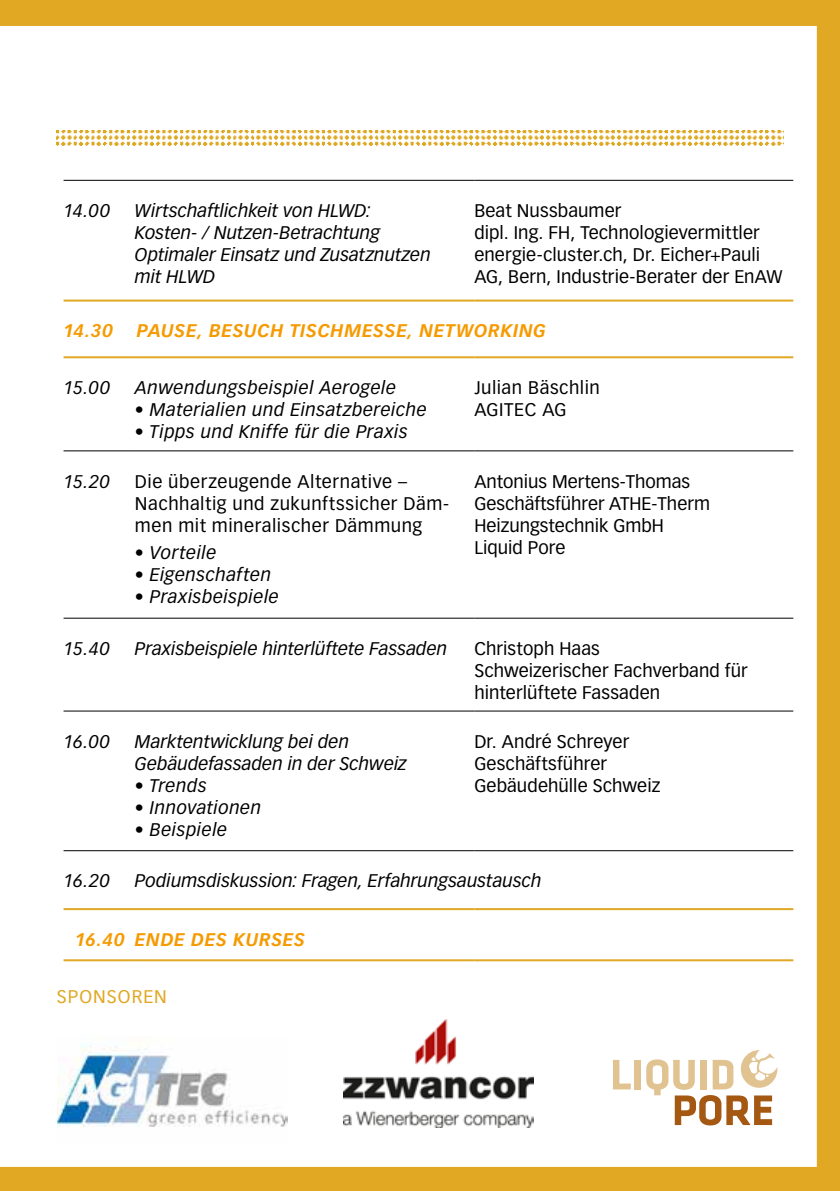
<style>
.page{position:relative;width:840px;height:1191px;background:#fff}
.page>*{position:absolute;margin:0;border:0;box-sizing:border-box;transform-origin:0 0}
.t1{font:18px/22px "Vectora LT Std";letter-spacing:.005em;color:#000}
.t2{font:italic 18px/22px "Vectora LT Std";letter-spacing:.01em;color:#000}
.t3{font:italic 18px "Vectora LT Std";letter-spacing:.03em;color:#000}
.t4{font:18px/22px "Vectora LT Std";letter-spacing:.03em;color:#000}
.t5{font:italic 700 18px "Vectora LT Std";letter-spacing:.035em;color:#f59a00}
.t6{font:18px "Vectora LT Std";letter-spacing:.055em;color:#e0a823}
</style>
<div class="page">
<div style="left:0;top:0;width:839px;height:1191px;background:#e0a823"></div>
<hr style="left:839px;top:0;width:1px;height:1191px;background:#e0a823">
<div style="left:0;top:26px;width:817px;height:1141px;background:#fff"></div>
<svg style="left:612px;top:1059px;width:18px;height:30px"></svg>
<div style="left:634px;top:1059px;width:6px;height:30px;background:#e1c392"></div>
<svg style="left:646px;top:1050px;width:131px;height:75px;background:#e8d4be"></svg>
<hr style="left:63px;top:299px;width:72px;height:2px;background:#e0a823">
<hr style="left:135px;top:299px;width:339px;height:2px;background:#e0a823">
<hr style="left:474px;top:299px;width:318px;height:2px;background:#e0a823">
<hr style="left:63px;top:356px;width:72px;height:2px;background:#e0a823">
<hr style="left:135px;top:356px;width:339px;height:2px;background:#e0a823">
<hr style="left:474px;top:356px;width:318px;height:2px;background:#e0a823">
<hr style="left:63px;top:908px;width:72px;height:2px;background:#e0a823">
<hr style="left:135px;top:908px;width:339px;height:2px;background:#e0a823">
<hr style="left:474px;top:908px;width:318px;height:2px;background:#e0a823">
<hr style="left:63px;top:959px;width:72px;height:2px;background:#e0a823">
<hr style="left:135px;top:959px;width:339px;height:2px;background:#e0a823">
<hr style="left:474px;top:959px;width:318px;height:2px;background:#e0a823">
<hr style="left:63px;top:180px;width:72px;height:1px;background:#000">
<hr style="left:135px;top:180px;width:339px;height:1px;background:#000">
<hr style="left:474px;top:180px;width:318px;height:1px;background:#000">
<hr style="left:63px;top:710px;width:72px;height:1px;background:#000">
<hr style="left:135px;top:710px;width:339px;height:1px;background:#000">
<hr style="left:474px;top:710px;width:318px;height:1px;background:#000">
<hr style="left:63px;top:450px;width:72px;height:1px;background:#000">
<hr style="left:135px;top:450px;width:339px;height:1px;background:#000">
<hr style="left:474px;top:450px;width:318px;height:1px;background:#000">
<hr style="left:63px;top:617px;width:72px;height:1px;background:#000">
<hr style="left:135px;top:617px;width:339px;height:1px;background:#000">
<hr style="left:474px;top:617px;width:318px;height:1px;background:#000">
<hr style="left:63px;top:850px;width:72px;height:1px;background:#000">
<hr style="left:135px;top:850px;width:339px;height:1px;background:#000">
<hr style="left:474px;top:850px;width:318px;height:1px;background:#000">
<img style="left:58px;top:1036px;width:229px;height:108px">
<img style="left:343px;top:1019px;width:190px;height:108px">
<img style="left:57px;top:130px;width:725px;height:15px">
<p class="t2" style="left:63px;top:200px;width:48px">14.00</p>
<p class="t2" style="left:135px;top:200px;width:297px">Wirtschaftlichkeit von HLWD:<br>Kosten- / Nutzen-Betrachtung<br>Optimaler Einsatz und Zusatznutzen mit HLWD</p>
<p class="t1" style="left:474px;top:200px;width:309px">Beat Nussbaumer<br>dipl. Ing. FH, Technologievermittler energie-cluster.ch, Dr. Eicher+Pauli AG, Bern, Industrie-Berater der EnAW</p>
<p class="t5" style="left:63px;top:320px;width:51px">14.30</p>
<p class="t5" style="left:137px;top:320px;width:410px">PAUSE, BESUCH TISCHMESSE, NETWORKING</p>
<p class="t2" style="left:63px;top:377px;width:48px">15.00</p>
<p class="t3" style="left:135px;top:377px;width:262px">Anwendungsbeispiel Aerogele</p>
<p class="t3" style="left:135px;top:399px;width:293px">• Materialien und Einsatzbereiche</p>
<p class="t3" style="left:135px;top:421px;width:274px">• Tipps und Kniffe für die Praxis</p>
<p class="t2" style="left:63px;top:470px;width:48px">15.20</p>
<p class="t4" style="left:135px;top:470px;width:315px">Die überzeugende Alternative –<br>Nachhaltig und zukunftssicher Däm&shy;men mit mineralischer Dämmung</p>
<p class="t3" style="left:135px;top:542px;width:83px">• Vorteile</p>
<p class="t3" style="left:135px;top:564px;width:137px">• Eigenschaften</p>
<p class="t3" style="left:135px;top:586px;width:145px">• Praxisbeispiele</p>
<p class="t4" style="left:474px;top:377px;width:127px">Julian Bäschlin<br>AGITEC AG</p>
<p class="t1" style="left:474px;top:470px;width:237px">Antonius Mertens-Thomas<br>Geschäftsführer ATHE-Therm<br>Heizungstechnik GmbH<br>Liquid Pore</p>
<p class="t2" style="left:63px;top:637px;width:48px">15.40</p>
<p class="t2" style="left:135px;top:637px;width:313px">Praxisbeispiele hinterlüftete Fassaden</p>
<p class="t1" style="left:474px;top:637px;width:275px">Christoph Haas<br>Schweizerischer Fachverband für hinterlüftete Fassaden</p>
<p class="t2" style="left:63px;top:730px;width:48px">16.00</p>
<p class="t2" style="left:135px;top:730px;width:273px">Marktentwicklung bei den<br>Gebäudefassaden in der Schweiz</p>
<p class="t2" style="left:135px;top:774px;width:73px">• Trends</p>
<p class="t3" style="left:135px;top:797px;width:128px">• Innovationen</p>
<p class="t3" style="left:135px;top:819px;width:94px">• Beispiele</p>
<p class="t1" style="left:474px;top:730px;width:187px">Dr. André Schreyer<br>Geschäftsführer<br>Gebäudehülle Schweiz</p>
<p class="t2" style="left:63px;top:870px;width:48px">16.20</p>
<p class="t2" style="left:135px;top:870px;width:408px">Podiumsdiskussion: Fragen, Erfahrungsaustausch</p>
<p class="t5" style="left:75px;top:928px;width:231px">16.40 ENDE DES KURSES</p>
<p class="t6" style="left:57px;top:986px;width:112px">SPONSOREN</p>
</div>
